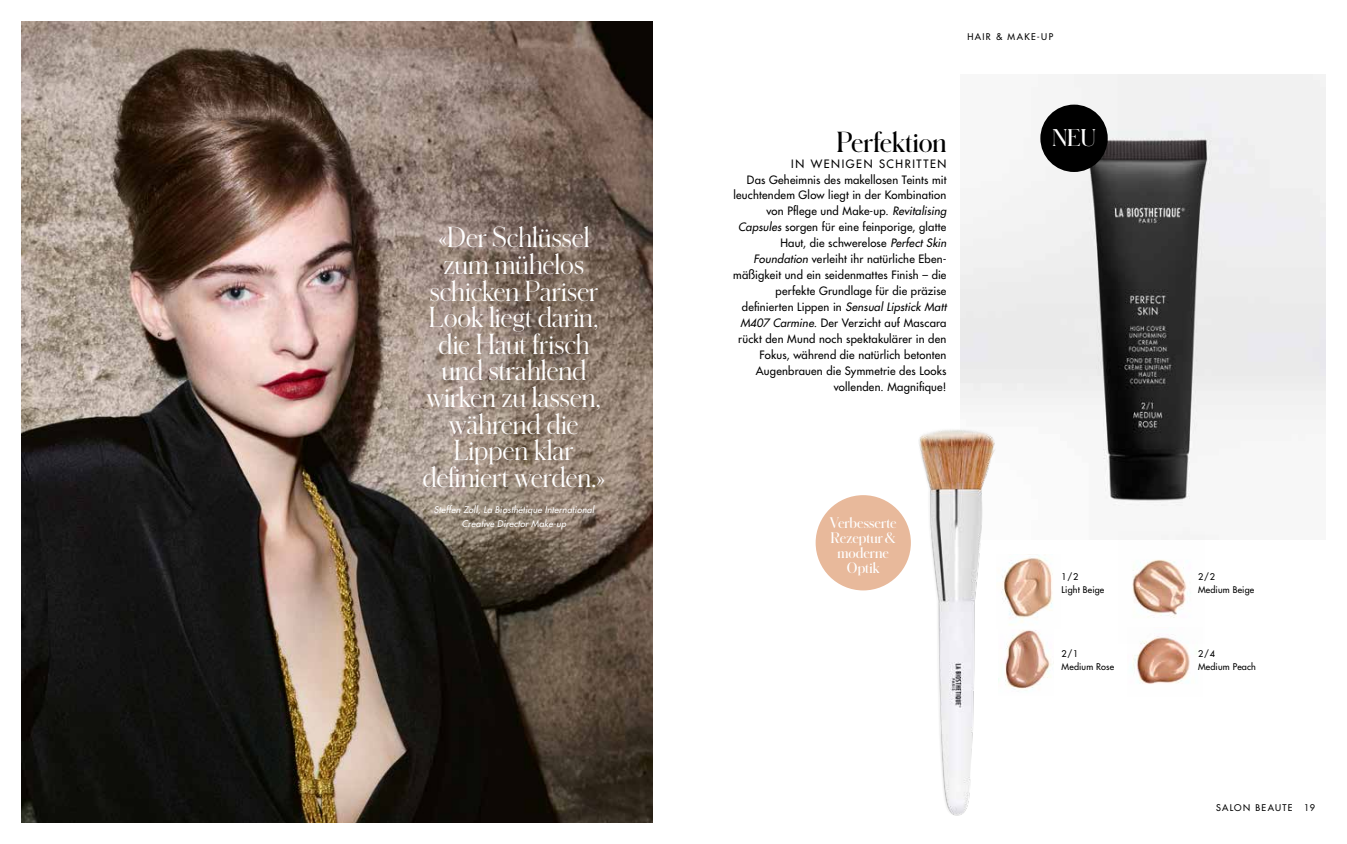
<style>
.page{position:relative;width:1347px;height:844px;background:#fff}
.page>*{position:absolute;margin:0;border:0;box-sizing:border-box;transform-origin:0 0}
.t1{font:300 27px/26.6px "Schnyder M";letter-spacing:-.005em;color:#fff;text-align:center}
.t2{font:600 27px "Schnyder M";letter-spacing:-.01em;color:#000}
.t3{font:600 22.5px "Schnyder M";color:#fff}
.t4{font:600 14.25px/15px "Schnyder M";color:#fff;text-align:center}
.t5{font:500 11.25px/16px "Futura Std";letter-spacing:.02em;color:#000;text-align:right}
.t6{font:italic 500 9px/13.2px "Futura Std";letter-spacing:.02em;color:#fff;text-align:center}
.t7{font:500 9px/13.2px "Futura Std";letter-spacing:.02em;color:#000}
.t8{font:500 9px "Futura Std";letter-spacing:.15em;color:#000}
.t9{font:500 9px "Futura Std";letter-spacing:.145em;color:#000}
.s1{font-style:italic}
</style>
<div class="page">
<img style="left:21px;top:21px;width:631px;height:801px">
<img style="left:960px;top:74px;width:365px;height:465px">
<div style="left:815px;top:495px;width:96px;height:95px;background:#e8b99b;border-radius:50%"></div>
<div style="left:1040px;top:105px;width:67px;height:67px;background:#000;border-radius:50%"></div>
<img style="left:893px;top:411px;width:115px;height:405px">
<img style="left:1130px;top:643px;width:60px;height:41px">
<img style="left:999px;top:628px;width:53px;height:67px">
<img style="left:1119px;top:531px;width:85px;height:112px">
<img style="left:996px;top:554px;width:57px;height:74px">
<h1 class="t1" style="left:422px;top:224px;width:185px">«Der Schlüssel zum mühelos schicken Pariser<br>Look liegt darin, die Haut frisch und strahlend wirken zu lassen, während die<br>Lippen klar definiert werden.»</h1>
<p class="t6" style="left:434px;top:503px;width:162px">Steffen Zoll, La Biosthétique International<br>Creative Director Make-up</p>
<p class="t8" style="left:967px;top:31px;width:87px">HAIR &amp; MAKE-UP</p>
<h1 class="t2" style="left:837px;top:123px;width:111px">Perfektion</h1>
<p class="t5" style="left:733px;top:155px;width:215px">IN WENIGEN SCHRITTEN<br>Das Geheimnis des makellosen Teints mit leuchtendem Glow liegt in der Kombination von Pflege und Make-up. <span class="s1">Revitalising Capsules</span> sorgen für eine feinporige, glatte Haut, die schwerelose <span class="s1">Perfect Skin Foundation</span> verleiht ihr natürliche Eben&shy;mäßigkeit und ein seidenmattes Finish – die perfekte Grundlage für die präzise definierten Lippen in <span class="s1">Sensual Lipstick Matt M407 Carmine.</span> Der Verzicht auf Mascara rückt den Mund noch spektakulärer in den Fokus, während die natürlich betonten Augenbrauen die Symmetrie des Looks vollenden. Magnifique!</p>
<h2 class="t3" style="left:1052px;top:122px;width:45px">NEU</h2>
<p class="t4" style="left:830px;top:515px;width:68px">Verbesserte<br>Rezeptur&amp; moderne<br>Optik</p>
<p class="t7" style="left:1061px;top:569px;width:44px">1/2<br>Light Beige</p>
<p class="t7" style="left:1061px;top:647px;width:54px">2/1<br>Medium Rose</p>
<p class="t7" style="left:1198px;top:569px;width:58px">2/2<br>Medium Beige</p>
<p class="t7" style="left:1198px;top:647px;width:59px">2/4<br>Medium Peach</p>
<p class="t9" style="left:1216px;top:802px;width:78px">SALON BEAUTE</p>
<p class="t7" style="left:1304px;top:801px;width:12px">19</p>
</div>
